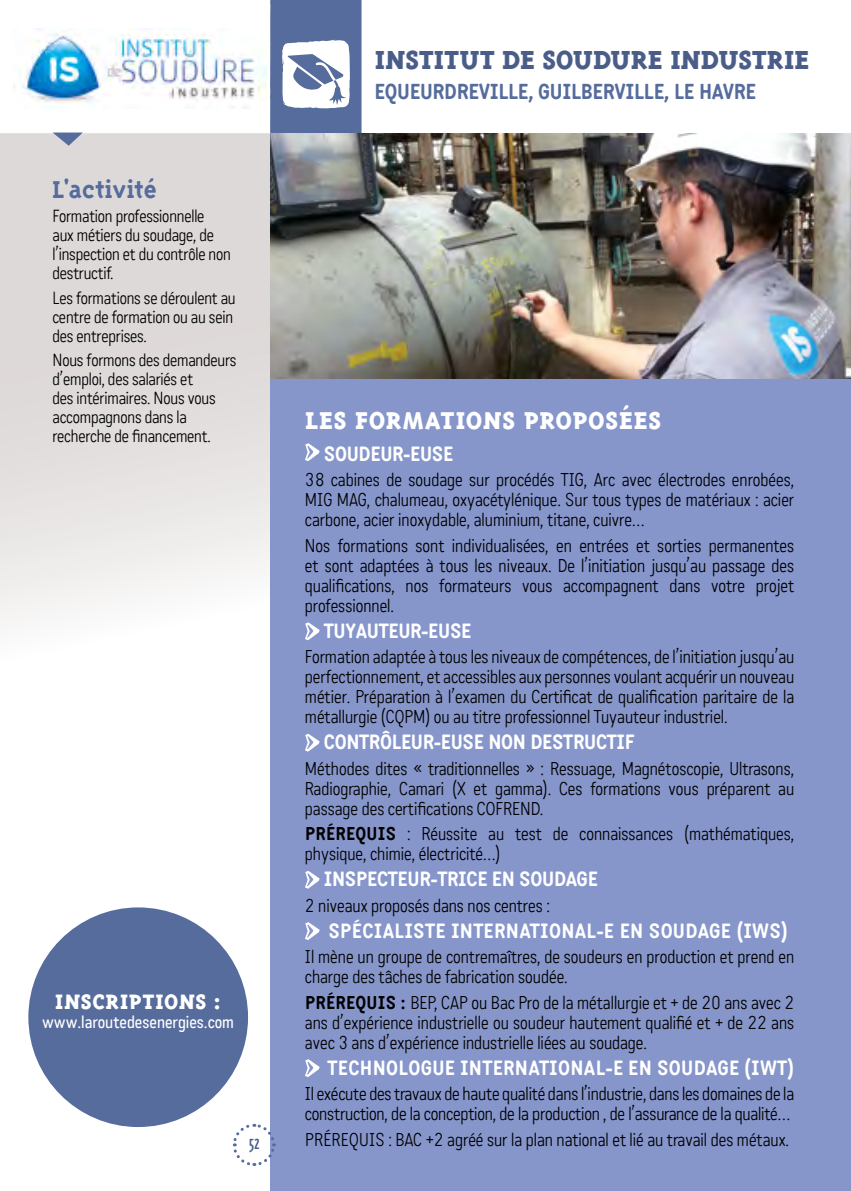
<style>
.page{position:relative;width:851px;height:1191px;background:#fff}
.page>*{position:absolute;margin:0;border:0;box-sizing:border-box;transform-origin:0 0}
.t1{font:800 30px "Triplex Serif";color:#4a5d89}
.t2{font:28px "Triplex Serif Extra Bold Oldstyle";letter-spacing:.02em;color:#fff}
.t3{font:700 28px "Triplex Serif";color:#556c9d}
.t4{font:800 24px "Triplex Serif";letter-spacing:.02em;color:#fff}
.t5{font:22px "Triplex Serif Cond Reg Oldstyle";color:#4a5d89}
.t6{font:700 21px "Katarine";letter-spacing:-.015em;color:#556c9d}
.t7{font:700 20px "Katarine";letter-spacing:.015em;color:#fff}
.t8{font:700 20px "Katarine";letter-spacing:-.015em;color:#fff}
.t9{font:300 18px/20px "Katarine";color:#000;text-align:justify}
.t10{font:300 17px/19px "Katarine";letter-spacing:-.01em;color:#000}
.t11{font:500 17px "Katarine";color:#fff}
.s1{font-weight:700}
</style>
<div class="page">
<div style="left:28px;top:907px;width:220px;height:220px;background:#556c9d;border-radius:50%"></div>
<svg style="left:0;top:133px;width:270px;height:489px;background:#e3e0df"></svg>
<svg style="left:53px;top:132px;width:30px;height:14px"></svg>
<svg style="left:270px;top:0;width:91px;height:133px"></svg>
<div style="left:270px;top:133px;width:580px;height:1058px;background:#8696cb"></div>
<svg style="left:233px;top:1123px;width:43px;height:43px"></svg>
<img style="left:270px;top:133px;width:580px;height:245px">
<svg style="left:305px;top:443px;width:14px;height:18px"></svg>
<svg style="left:305px;top:622px;width:14px;height:18px"></svg>
<svg style="left:305px;top:733px;width:14px;height:18px"></svg>
<svg style="left:305px;top:871px;width:14px;height:17px"></svg>
<svg style="left:305px;top:922px;width:14px;height:18px"></svg>
<svg style="left:305px;top:1059px;width:14px;height:18px"></svg>
<img style="left:13px;top:29px;width:253px;height:79px">
<h2 class="t3" style="left:53px;top:174px;width:105px">L'activité</h2>
<p class="t10" style="left:52px;top:206px;width:180px">Formation professionnelle<br>aux métiers du soudage, de l’inspection et du contrôle non destructif.</p>
<p class="t10" style="left:52px;top:288px;width:184px">Les formations se déroulent au centre de formation ou au sein des entreprises.</p>
<p class="t10" style="left:52px;top:351px;width:185px">Nous formons des demandeurs d’emploi, des salariés et<br>des intérimaires. Nous vous accompagnons dans la recherche de financement.</p>
<h3 class="t4" style="left:55px;top:988px;width:168px">INSCRIPTIONS :</h3>
<p class="t11" style="left:42px;top:1012px;width:193px">www.laroutedesenergies.com</p>
<p class="t5" style="left:249px;top:1132px;width:12px">52</p>
<h1 class="t1" style="left:374px;top:43px;width:27px">INSTITUT</h1>
<h1 class="t1" style="left:502px;top:43px;width:59px">DE SOUDURE</h1>
<h1 class="t1" style="left:670px;top:43px;width:17px">INDUSTRIE</h1>
<p class="t6" style="left:374px;top:79px;width:370px">EQUEURDREVILLE, GUILBERVILLE, LE HAVRE</p>
<h2 class="t2" style="left:305px;top:404px;width:358px">LES FORMATIONS PROPOSÉES</h2>
<p class="t7" style="left:324px;top:441px;width:13px">SOUD</p>
<p class="t7" style="left:370px;top:441px;width:84px">EUR-EUSE</p>
<p class="t9" style="left:305px;top:470px;width:490px">38 cabines de soudage sur procédés TIG, Arc avec électrodes enrobées, MIG MAG, chalumeau, oxyacétylénique. Sur tous types de matériaux : acier carbone, acier inoxydable, aluminium, titane, cuivre…</p>
<p class="t9" style="left:305px;top:536px;width:490px">Nos formations sont individualisées, en entrées et sorties permanentes et sont adaptées à tous les niveaux. De l’initiation jusqu’au passage des qualifications, nos formateurs vous accompagnent dans votre projet professionnel.</p>
<p class="t8" style="left:324px;top:618px;width:149px">TUYAUTEUR-EUS E</p>
<p class="t9" style="left:305px;top:647px;width:491px">Formation adaptée à tous les niveaux de compétences, de l’initiation jusqu’au perfectionnement, et accessibles aux personnes voulant acquérir un nouveau métier. Préparation à l’examen du Certificat de qualification paritaire de la métallurgie (CQPM) ou au titre professionnel Tuyauteur industriel.</p>
<p class="t8" style="left:324px;top:729px;width:312px">CONTRÔLEUR-EUSE NON DESTRUCTIF</p>
<p class="t9" style="left:305px;top:758px;width:490px">Méthodes dites « traditionnelles » : Ressuage, Magnétoscopie, Ultrasons, Radiographie, Camari (X et gamma). Ces formations vous préparent au passage des certifications COFREND.</p>
<p class="t9" style="left:305px;top:824px;width:490px"><span class="s1">PRÉREQUIS</span> : Réussite au test de connaissances (mathématiques, physique, chimie, électricité…)</p>
<p class="t7" style="left:324px;top:866px;width:54px">INSPECTE</p>
<p class="t8" style="left:407px;top:866px;width:189px">UR-TRICE EN SOUDAGE</p>
<p class="t9" style="left:305px;top:895px;width:246px">2 niveaux proposés dans nos centres :</p>
<p class="t7" style="left:328px;top:918px;width:428px">SPÉCIALISTE INTERNATIONAL-E EN SOUDAGE (IWS</p>
<p class="t7" style="left:781px;top:918px;width:8px">)</p>
<p class="t9" style="left:305px;top:947px;width:490px">Il mène un groupe de contremaîtres, de soudeurs en production et prend en charge des tâches de fabrication soudée.</p>
<p class="t9" style="left:305px;top:992px;width:491px"><span class="s1">PRÉREQUIS :</span> BEP, CAP ou Bac Pro de la métallurgie et + de 20 ans avec 2 ans d’expérience industrielle ou soudeur hautement qualifié et + de 22 ans avec 3 ans d’expérience industrielle liées au soudage.</p>
<p class="t7" style="left:327px;top:1055px;width:468px">TECHNOLOGUE INTERNATIONAL-E EN SOUDAGE (IWT)</p>
<p class="t9" style="left:305px;top:1084px;width:490px">Il exécute des travaux de haute qualité dans l’industrie, dans les domaines de la construction, de la conception, de la production , de l’assurance de la qualité…</p>
<p class="t9" style="left:305px;top:1129px;width:36px">Prérequis</p>
<p class="t9" style="left:388px;top:1129px;width:402px">: BAC +2 agréé sur la plan national et lié au travail des métaux.</p>
</div>
